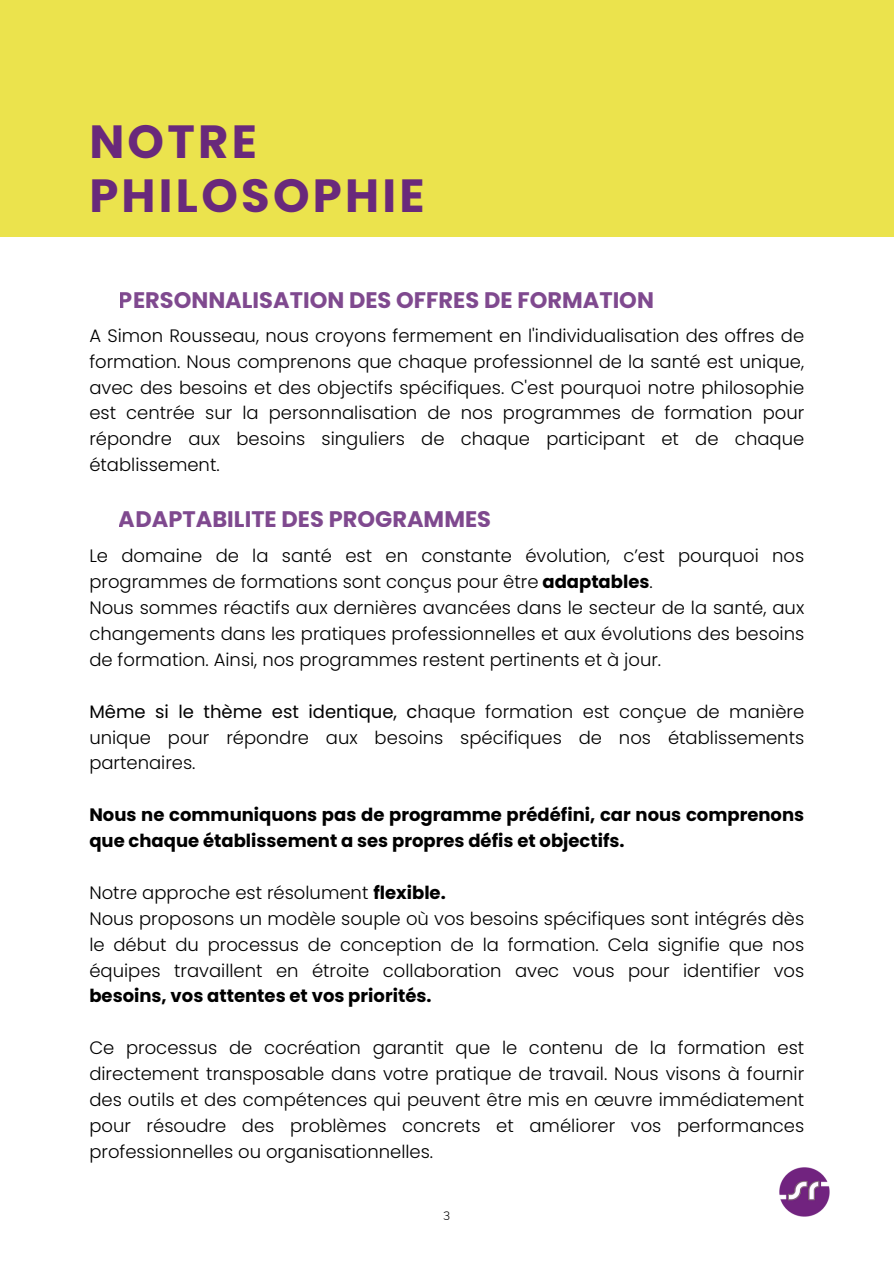
<style>
.page{position:relative;width:894px;height:1264px;background:#fff}
.page>*{position:absolute;margin:0;border:0;box-sizing:border-box;transform-origin:0 0}
.t1{font:700 46.5px/54px "Poppins";letter-spacing:.07em;color:#69297b}
.t2{font:700 22.5px "Poppins";color:#69297b}
.t3{font:300 18px/25.8px "Poppins";color:#000;text-align:justify}
.t4{font:700 18px/25.8px "Poppins";color:#000}
.t5{font:300 12.15px "Nunito";color:#000}
.s1{font-weight:700}
.s2{font-weight:400}
</style>
<div class="page">
<div style="left:0;top:0;width:893px;height:237px;background:#ebe34d"></div>
<img style="left:779px;top:1167px;width:49px;height:49px">
<h3 class="t1" style="left:89px;top:114px;width:336px">NOTRE<br>PHILOSOPHIE</h3>
<p class="t2" style="left:119px;top:284px;width:536px">PERSONNALISATION DES OFFRES DE FORMATION</p>
<p class="t3" style="left:89px;top:322px;width:716px">A Simon Rousseau, nous croyons fermement en l'individualisation des offres de formation. Nous comprenons que chaque professionnel de la santé est unique, avec des besoins et des objectifs spécifiques. C'est pourquoi notre philosophie est centrée sur la personnalisation de nos programmes de formation pour répondre aux besoins singuliers de chaque participant et de chaque établissement.</p>
<p class="t2" style="left:119px;top:503px;width:373px">ADAPTABILITE DES PROGRAMMES</p>
<h1 class="t3" style="left:89px;top:543px;width:716px">Le domaine de la santé est en constante évolution, c’est pourquoi nos programmes de formations sont conçus pour être <span class="s1">adaptables</span>.</h1>
<h2 class="t3" style="left:89px;top:595px;width:716px">Nous sommes réactifs aux dernières avancées dans le secteur de la santé, aux changements dans les pratiques professionnelles et aux évolutions des besoins de formation. Ainsi, nos programmes restent pertinents et à jour.</h2>
<p class="t3" style="left:89px;top:698px;width:716px"><span class="s2">Même si le thème est identique, c</span>haque formation est conçue de manière unique pour répondre aux besoins spécifiques de nos établissements partenaires.</p>
<h2 class="t4" style="left:89px;top:802px;width:716px">Nous ne communiquons pas de programme prédéfini, car nous comprenons que chaque établissement a ses propres défis et objectifs.</h2>
<p class="t3" style="left:89px;top:879px;width:358px">Notre approche est résolument <span class="s1">flexible.</span></p>
<p class="t3" style="left:89px;top:905px;width:716px">Nous proposons un modèle souple où vos besoins spécifiques sont intégrés dès le début du processus de conception de la formation. Cela signifie que nos équipes travaillent en étroite collaboration avec vous pour identifier vos <span class="s1">besoins, vos attentes et vos priorités.</span></p>
<p class="t3" style="left:89px;top:1035px;width:716px">Ce processus de cocréation garantit que le contenu de la formation est directement transposable dans votre pratique de travail. Nous visons à fournir des outils et des compétences qui peuvent être mis en œuvre immédiatement pour résoudre des problèmes concrets et améliorer vos performances professionnelles ou organisationnelles.</p>
<p class="t5" style="left:443px;top:1207px;width:9px">3</p>
</div>
